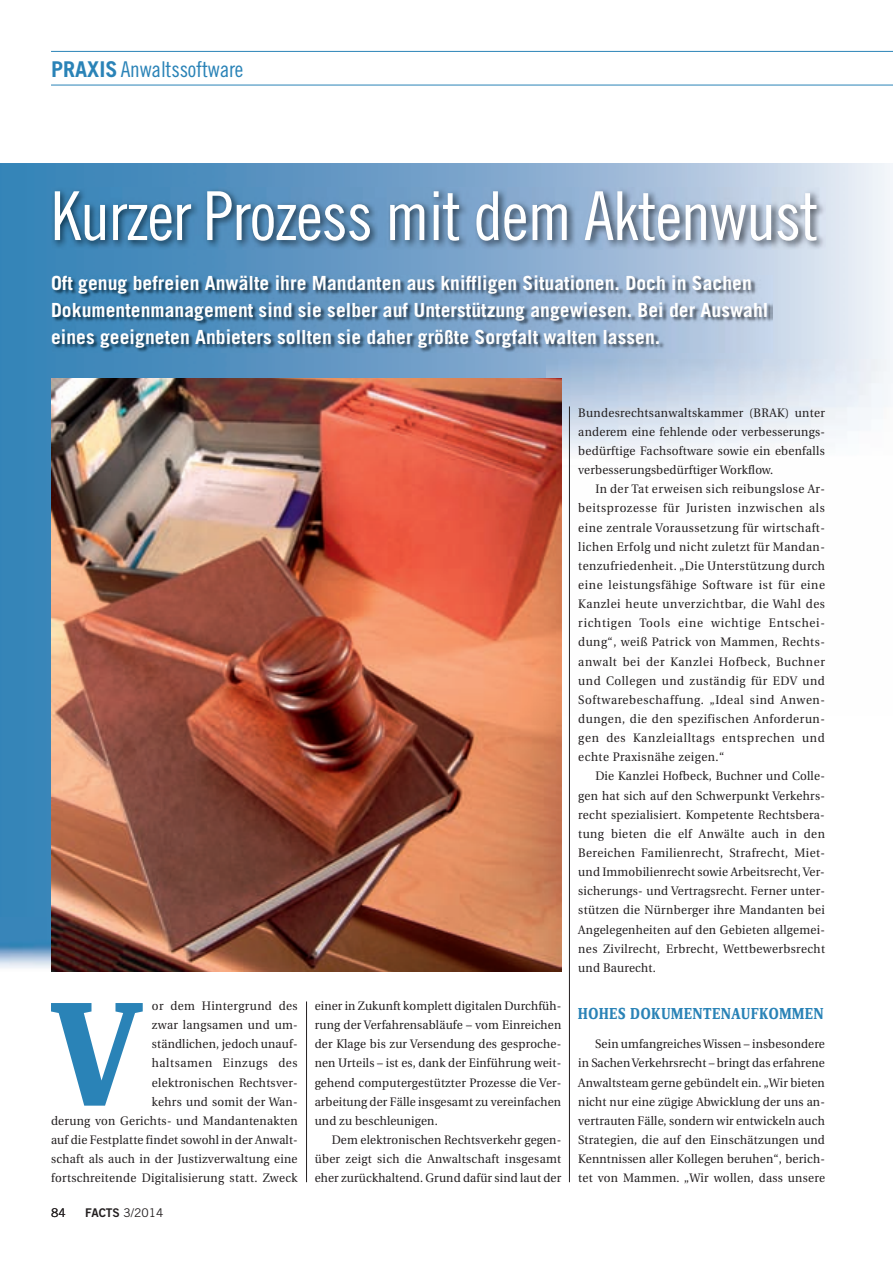
<style>
.page{position:relative;width:893px;height:1263px;background:#fff}
.page>*{position:absolute;margin:0;border:0;box-sizing:border-box;transform-origin:0 0}
.t1{font:700 153.9px "Zine Serif Dis";color:#2a83b7}
.t2{font:67.5px "Trade Gothic Cond Eighteen";letter-spacing:-.015em;color:#fff}
.t3{font:21.75px "Trade Gothic Cond Eighteen";letter-spacing:-.01em;color:#2a83b7}
.t4{font:700 19.5px/27px "Trade Gothic";letter-spacing:.005em;color:#fff}
.t5{font:700 16.5px "Zine Serif Dis";letter-spacing:.05em;color:#2a83b7;scale:.92 1}
.t6{font:12.3px/19.2px "Utopia";letter-spacing:.02em;color:#231f20;text-align:justify;scale:.95 1}
.t7{font:12px "Trade Gothic";color:#231f20}
.s1{font-family:"Trade Gothic";font-weight:700}
.s2{font-family:"Trade Gothic Bold Two"}
</style>
<div class="page">
<img style="left:0;top:163px;width:344px;height:805px">
<img style="left:344px;top:163px;width:549px;height:215px">
<img style="left:546px;top:359px;width:347px;height:613px">
<hr style="left:51px;top:51px;width:842px;height:1px;background:#2a83b7">
<hr style="left:51px;top:85px;width:842px;height:1px;background:#2a83b7">
<img style="left:51px;top:187px;width:774px;height:62px">
<img style="left:53px;top:276px;width:719px;height:77px">
<hr style="left:569px;top:406px;width:1px;height:776px;background:#231f20">
<hr style="left:306px;top:1001px;width:1px;height:181px;background:#231f20">
<img style="left:51px;top:378px;width:510px;height:594px">
<h3 class="t3" style="left:51px;top:56px;width:194px"><span class="s1">PRAXIS</span> Anwaltssoftware</h3>
<h2 class="t2" style="left:51px;top:176px;width:769px">Kurzer Prozess mit dem Aktenwust</h2>
<p class="t4" style="left:51px;top:269px;width:719px">Oft genug befreien Anwälte ihre Mandanten aus kniffligen Situationen. Doch in Sachen<br>Dokumentenmanagement sind sie selber auf Unterstützung angewiesen. Bei der Auswahl eines geeigneten Anbieters sollten sie daher größte Sorgfalt walten lassen.</p>
<p class="t6" style="left:51px;top:996px;width:261px;text-align:right">or dem Hintergrund des<br>zwar langsamen und um-<br>ständlichen, jedoch unauf-<br>haltsamen Einzugs des<br>elektronischen Rechtsver-<br>kehrs und somit der Wan-<br>derung von Gerichts- und Mandantenakten auf die Festplatte findet sowohl in der Anwalt&shy;schaft als auch in der Justizverwaltung eine fortschreitende Digitalisierung statt. Zweck</p>
<p class="t6" style="left:315px;top:996px;width:261px">einer in Zukunft komplett digitalen Durchfüh&shy;rung der Verfahrensabläufe – vom Einreichen der Klage bis zur Versendung des gesproche&shy;nen Urteils – ist es, dank der Einführung weit&shy;gehend computergestützter Prozesse die Ver&shy;arbeitung der Fälle insgesamt zu vereinfachen und zu beschleunigen.</p>
<h1 class="t1" style="left:49px;top:975px;width:98px">V</h1>
<p class="t6" style="left:315px;top:1130px;width:261px;text-indent:17px">Dem elektronischen Rechtsverkehr gegen&shy;über zeigt sich die Anwaltschaft insgesamt eher zurückhaltend. Grund dafür sind laut der</p>
<p class="t7" style="left:51px;top:1205px;width:16px">84</p>
<p class="t7" style="left:85px;top:1206px;width:80px"><span class="s2">FACTS</span> 3/2014</p>
<p class="t6" style="left:578px;top:403px;width:261px">Bundesrechtsanwaltskammer (BRAK) unter anderem eine fehlende oder verbesserungs&shy;bedürftige Fachsoftware sowie ein ebenfalls verbesserungsbedürftiger Workflow.</p>
<p class="t6" style="left:578px;top:480px;width:261px;text-indent:17px">In der Tat erweisen sich reibungslose Ar&shy;beitsprozesse für Juristen inzwischen als eine zentrale Voraussetzung für wirtschaft&shy;lichen Erfolg und nicht zuletzt für Mandan&shy;tenzufriedenheit. „Die Unterstützung durch eine leistungsfähige Software ist für eine Kanzlei heute unverzichtbar, die Wahl des richtigen Tools eine wichtige Entschei&shy;dung“, weiß Patrick von Mammen, Rechts&shy;anwalt bei der Kanzlei Hofbeck, Buchner und Collegen und zuständig für EDV und Softwarebeschaffung. „Ideal sind Anwen&shy;dungen, die den spezifischen Anforderun&shy;gen des Kanzleialltags entsprechen und echte Praxisnähe zeigen.“</p>
<p class="t6" style="left:578px;top:767px;width:261px;text-indent:17px">Die Kanzlei Hofbeck, Buchner und Colle&shy;gen hat sich auf den Schwerpunkt Verkehrs&shy;recht spezialisiert. Kompetente Rechtsbera&shy;tung bieten die elf Anwälte auch in den Bereichen Familienrecht, Strafrecht, Miet&shy;und Immobilienrecht sowie Arbeitsrecht, Ver&shy;sicherungs- und Vertragsrecht. Ferner unter&shy;stützen die Nürnberger ihre Mandanten bei Angelegenheiten auf den Gebieten allgemei&shy;nes Zivilrecht, Erbrecht, Wettbewerbsrecht und Baurecht.</p>
<h3 class="t5" style="left:578px;top:1005px;width:268px">HOHES DOKUMENTENAUFKOMMEN</h3>
<p class="t6" style="left:578px;top:1035px;width:261px;text-indent:17px">Sein umfangreiches Wissen – insbesondere in Sachen Verkehrsrecht – bringt das erfahrene Anwaltsteam gerne gebündelt ein. „Wir bieten nicht nur eine zügige Abwicklung der uns an&shy;vertrauten Fälle, sondern wir entwickeln auch Strategien, die auf den Einschätzungen und Kenntnissen aller Kollegen beruhen“, berich&shy;tet von Mammen. „Wir wollen, dass unsere</p>
</div>
